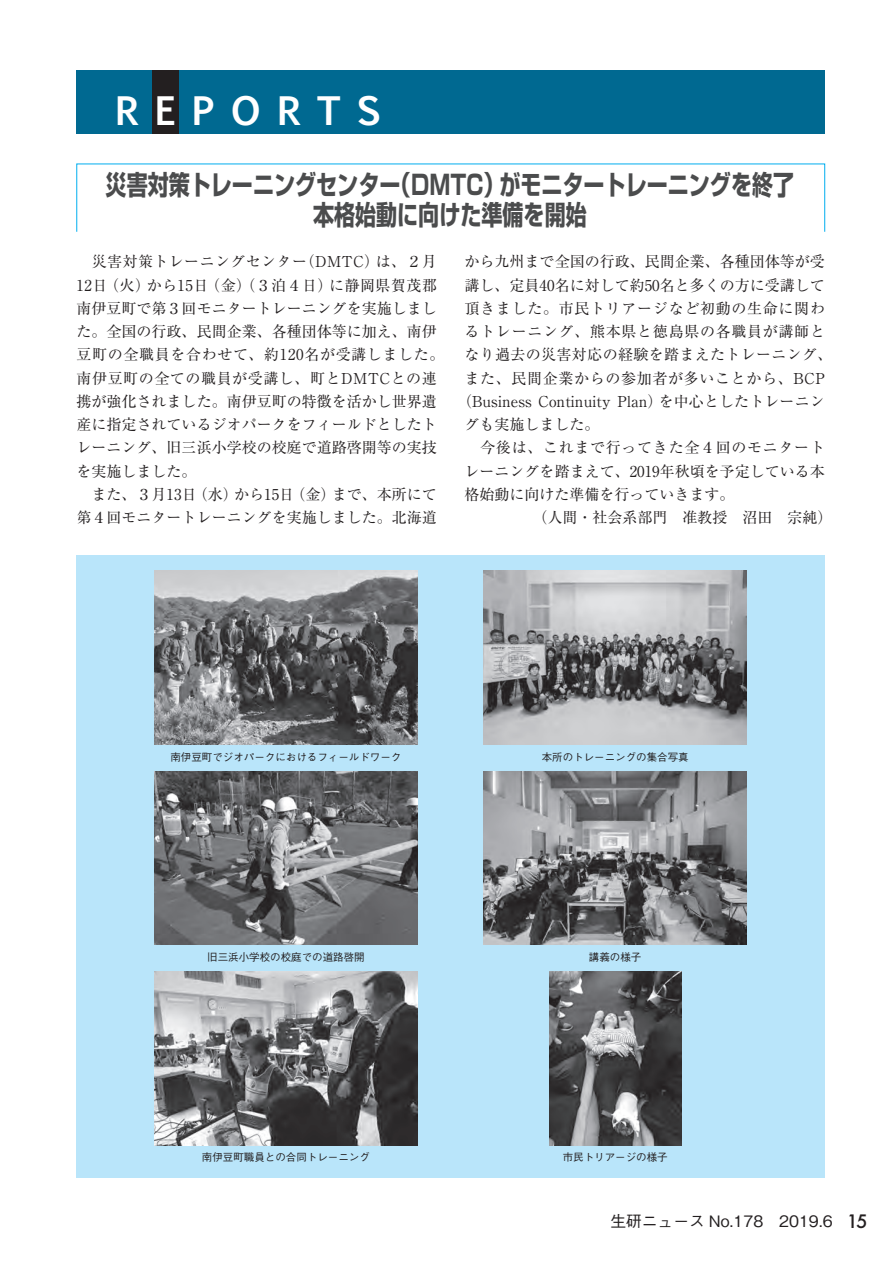
<style>
.page{position:relative;width:893px;height:1263px;background:#fff}
.page>*{position:absolute;margin:0;border:0;box-sizing:border-box;transform-origin:0 0}
.t1{font:700 37.5px "Euphemia UCAS";letter-spacing:.42em;color:#fff}
.t2{font:700 27px/30px "Shin Go Pro";color:#4b4c4d;text-align:center;scale:.78 1}
.t3{font:500 15.75px "Gothic BBB Pro";color:#231f20}
.t4{font:15px/23.2px "Ryumin Pro";color:#231f20}
.t5{font:15px "Ryumin Pro";letter-spacing:.045em;color:#231f20}
.t6{font:15px "Ryumin Pro";letter-spacing:.025em;color:#231f20}
.t7{font:500 10.5px "Gothic BBB Pr 5";color:#231f20}
.s1{font-family:"Futura";font-size:18px}
</style>
<div class="page">
<div style="left:77px;top:70px;width:748px;height:64px;background:#006991"></div>
<div style="left:152px;top:70px;width:26px;height:64px;background:#231f20"></div>
<div style="left:77px;top:555px;width:748px;height:623px;background:#b9e5fa"></div>
<img style="left:154px;top:571px;width:264px;height:173px">
<img style="left:154px;top:771px;width:264px;height:174px">
<img style="left:154px;top:972px;width:264px;height:173px">
<img style="left:483px;top:571px;width:264px;height:173px">
<img style="left:483px;top:771px;width:264px;height:174px">
<img style="left:549px;top:972px;width:132px;height:173px">
<h1 class="t1" style="left:115px;top:83px;width:268px">REPORTS</h1>
<h2 class="t2" style="left:106px;top:167px;width:884px">災害対策トレーニングセンター（DMTC）がモニタートレーニングを終了本格始動に向けた準備を開始</h2>
<p class="t4" style="left:77px;top:249px;width:369px">　災害対策トレーニングセンター（DMTC）は、２月<br>12日（火）から15日（金）（３泊４日）に静岡県賀茂郡南伊豆町で第３回モニタートレーニングを実施しました。全国の行政、民間企業、各種団体等に加え、南伊豆町の全職員を合わせて、約120名が受講しました。南伊豆町の全ての職員が受講し、町とDMTCとの連携が強化されました。南伊豆町の特徴を活かし世界遺産に指定されているジオパークをフィールドとしたトレーニング、旧三浜小学校の校庭で道路啓開等の実技を実施しました。<br>　また、３月13日（水）から15日（金）まで、本所にて第４回モニタートレーニングを実施しました。北海道</p>
<p class="t4" style="left:465px;top:249px;width:362px">から九州まで全国の行政、民間企業、各種団体等が受</p>
<p class="t4" style="left:465px;top:272px;width:362px">講し、定員40名に対して約50名と多くの方に受講して</p>
<p class="t5" style="left:465px;top:296px;width:362px">頂きました。市民トリアージなど初動の生命に関わ</p>
<p class="t5" style="left:465px;top:320px;width:362px">るトレーニング、熊本県と徳島県の各職員が講師と</p>
<p class="t6" style="left:465px;top:343px;width:369px">なり過去の災害対応の経験を踏まえたトレーニング、</p>
<p class="t5" style="left:465px;top:366px;width:362px">また、民間企業からの参加者が多いことから、BCP</p>
<p class="t4" style="left:457px;top:389px;width:369px">（Business Continuity Plan）を中心としたトレーニン</p>
<p class="t4" style="left:465px;top:412px;width:136px">グも実施しました。</p>
<p class="t5" style="left:465px;top:436px;width:362px">　今後は、これまで行ってきた全４回のモニタート</p>
<p class="t4" style="left:465px;top:458px;width:362px">レーニングを踏まえて、2019年秋頃を予定している本</p>
<p class="t4" style="left:465px;top:482px;width:271px">格始動に向けた準備を行っていきます。</p>
<p class="t4" style="left:532px;top:505px;width:301px">（人間・社会系部門　准教授　沼田　宗純）</p>
<p class="t7" style="left:170px;top:748px;width:232px">南伊豆町でジオパークにおけるフィールドワーク</p>
<p class="t7" style="left:542px;top:748px;width:148px">本所のトレーニングの集合写真</p>
<p class="t7" style="left:207px;top:948px;width:159px">旧三浜小学校の校庭での道路啓開</p>
<p class="t7" style="left:589px;top:948px;width:54px">講義の様子</p>
<p class="t7" style="left:202px;top:1149px;width:169px">南伊豆町職員との合同トレーニング</p>
<p class="t7" style="left:563px;top:1149px;width:106px">市民トリアージの様子</p>
<p class="t3" style="left:610px;top:1208px;width:259px">生研ニュース No.178　2019.6 <span class="s1">15</span></p>
</div>
